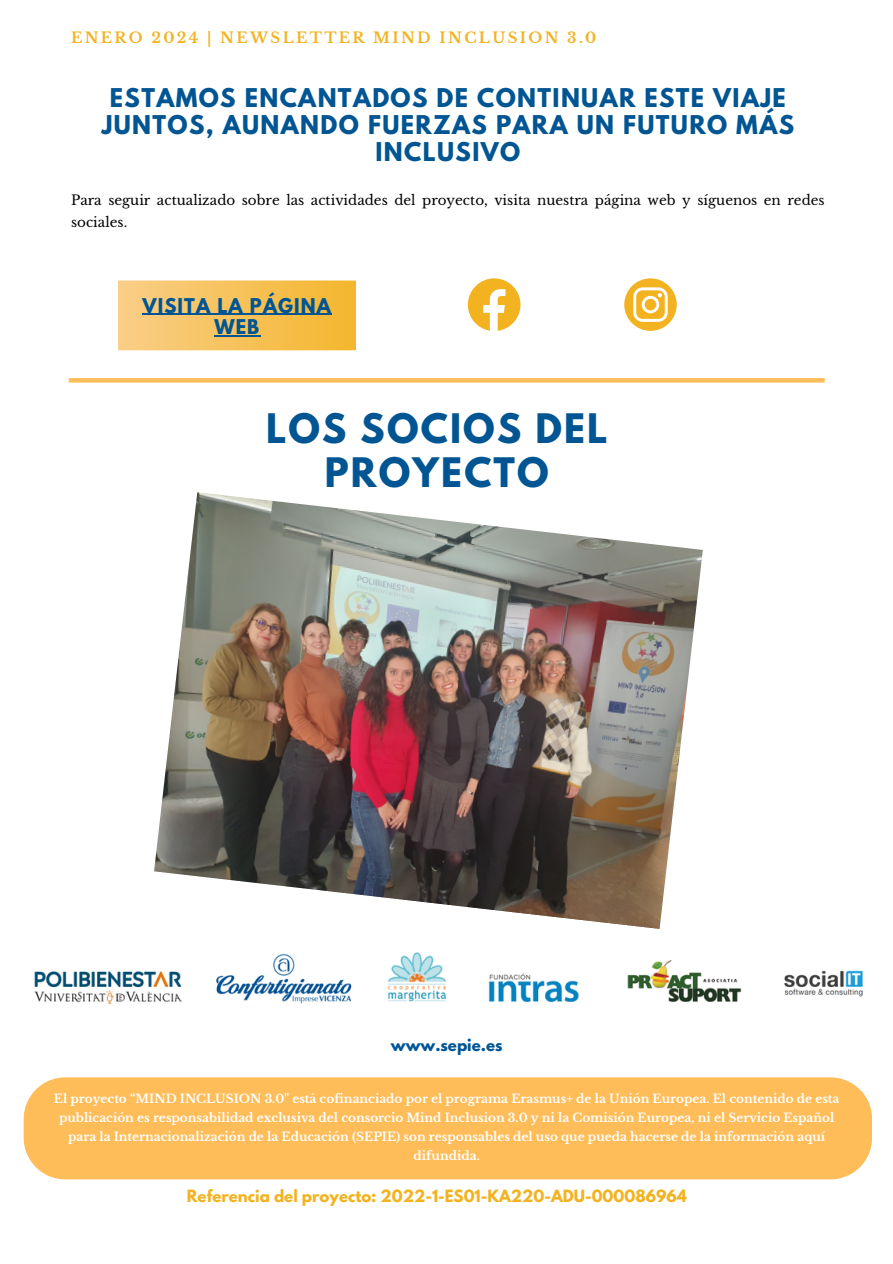
<style>
.page{position:relative;width:893px;height:1264px;background:#fff}
.page>*{position:absolute;margin:0;border:0;box-sizing:border-box;transform-origin:0 0}
.t1{font:700 36px/43.8px "League Spartan";letter-spacing:.06em;color:#005592;text-align:center}
.t2{font:700 22.95px/27px "League Spartan";letter-spacing:.06em;color:#005592;text-align:center}
.t3{font:700 18px/21.6px "League Spartan";letter-spacing:.06em;color:#005592;text-align:center}
.t4{font:700 15px "League Spartan";color:#f3b321}
.t5{font:700 15px "League Spartan";color:#005597}
.t6{font:700 14.7px "Libre Baskerville";letter-spacing:.16em;color:#f3b321}
.t7{font:13.5px/21.3px "Libre Baskerville";color:#000}
.t8{font:700 12px/19px "Libre Baskerville";color:#fff;text-align:center}
</style>
<div class="page">
<div style="left:24px;top:1077px;width:848px;height:102px;background:#ffbd59"></div>
<svg style="left:118px;top:280px;width:237px;height:70px;background:#f6c25b"></svg>
<hr style="left:142px;top:313px;width:190px;height:2px;background:#005592">
<hr style="left:214px;top:335px;width:46px;height:2px;background:#005592">
<svg style="left:468px;top:278px;width:52px;height:53px"></svg>
<svg style="left:624px;top:278px;width:52px;height:53px"></svg>
<img style="left:34px;top:952px;width:829px;height:53px">
<svg style="left:69px;top:378px;width:755px;height:4px;background:#ffbe5d"></svg>
<img style="left:154px;top:492px;width:548px;height:437px">
<h1 class="t6" style="left:71px;top:28px;width:526px">ENERO 2024 | NEWSLETTER MIND INCLUSION 3.0</h1>
<h2 class="t2" style="left:102px;top:87px;width:693px">ESTAMOS ENCANTADOS DE CONTINUAR ESTE VIAJE<br>JUNTOS, AUNANDO FUERZAS PARA UN FUTURO MÁS<br>INCLUSIVO</h2>
<p class="t7" style="left:71px;top:190px;width:755px">Para seguir actualizado sobre las actividades del proyecto, visita nuestra página web y síguenos en redes sociales.</p>
<h3 class="t3" style="left:142px;top:297px;width:190px">VISITA LA PÁGINA<br>WEB</h3>
<p class="t1" style="left:266px;top:411px;width:343px">LOS SOCIOS DEL<br>PROYECTO</p>
<p class="t5" style="left:391px;top:1037px;width:113px">www.sepie.es</p>
<p class="t8" style="left:54px;top:1089px;width:786px">El proyecto “MIND INCLUSION 3.0" está cofinanciado por el programa Erasmus+ de la Unión Europea. El contenido de esta publicación es responsabilidad exclusiva del consorcio Mind Inclusion 3.0 y ni la Comisión Europea, ni el Servicio Español para la Internacionalización de la Educación (SEPIE) son responsables del uso que pueda hacerse de la información aquí difundida.</p>
<p class="t4" style="left:187px;top:1188px;width:501px">Referencia del proyecto: 2022-1-ES01-KA220-ADU-000086964</p>
</div>
